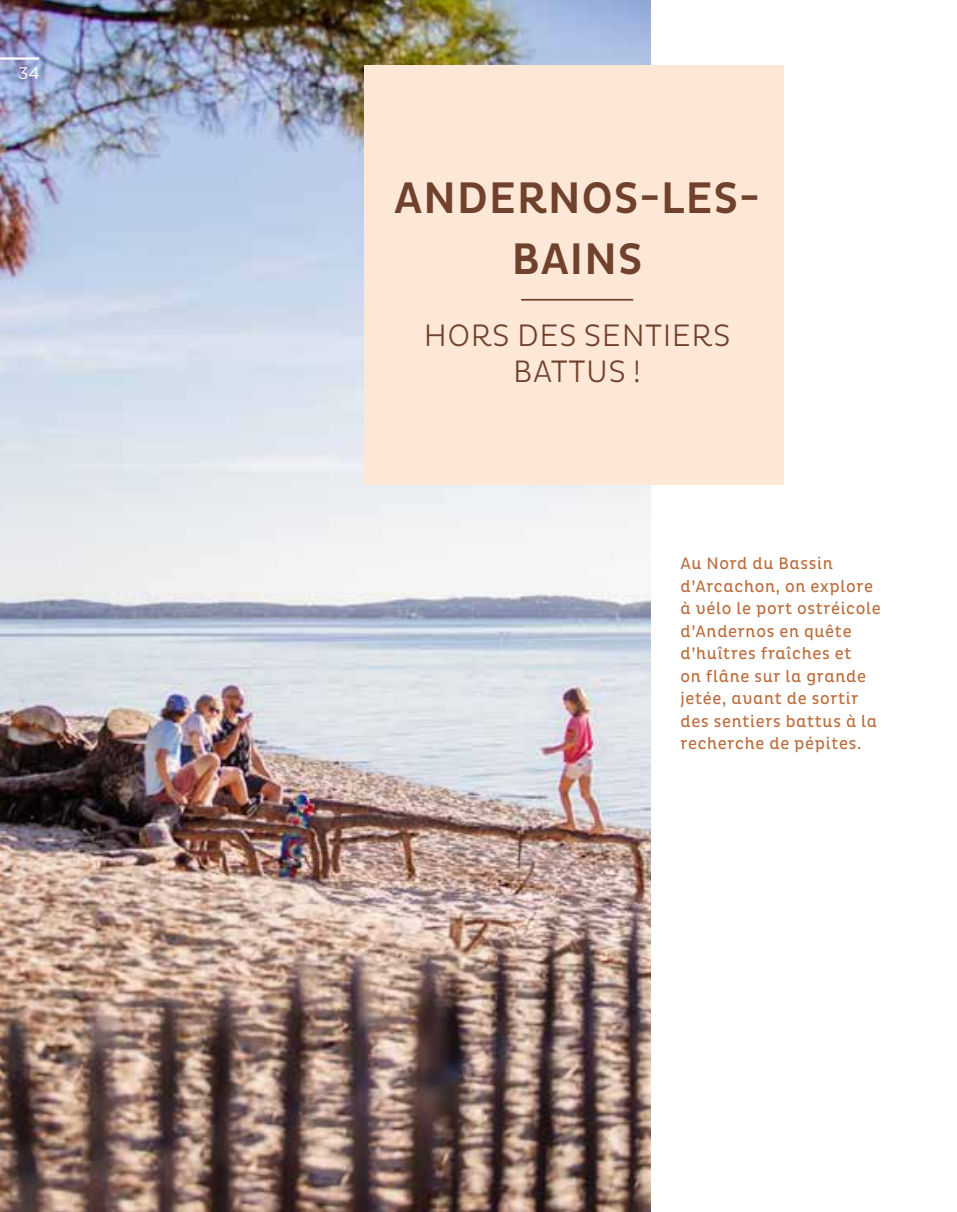
<style>
.page{position:relative;width:957px;height:1212px;background:#fff}
.page>*{position:absolute;margin:0;border:0;box-sizing:border-box;transform-origin:0 0}
.t1{font:500 45px/60.8px "Pluto Cond";letter-spacing:.015em;color:#70412d;text-align:center}
.t2{font:300 31.5px/36px "Pluto Cond";letter-spacing:.015em;color:#70412d;text-align:center}
.t3{font:16.88px/22.5px "Pluto Cond";letter-spacing:.04em;color:#bb6d3d}
.t4{font:16.88px "Gotham";color:#fff}
</style>
<div class="page">
<img style="left:0;top:0;width:650px;height:1212px">
<div style="left:364px;top:65px;width:419px;height:420px;background:#fde7d6"></div>
<hr style="left:521px;top:299px;width:112px;height:2px;background:#70412d">
<hr style="left:0;top:57px;width:39px;height:3px;background:#fff">
<p class="t4" style="left:18px;top:62px;width:23px">34</p>
<h1 class="t1" style="left:394px;top:169px;width:368px">ANDERNOS-LES-<br>BAINS</h1>
<h2 class="t2" style="left:424px;top:318px;width:308px">HORS DES SENTIERS<br>BATTUS !</h2>
<p class="t3" style="left:680px;top:553px;width:202px">Au Nord du Bassin d’Arcachon, on explore à vélo le port ostréicole d’Andernos en quête d’huîtres fraîches et<br>on flâne sur la grande jetée, avant de sortir des sentiers battus à la recherche de pépites.</p>
</div>
